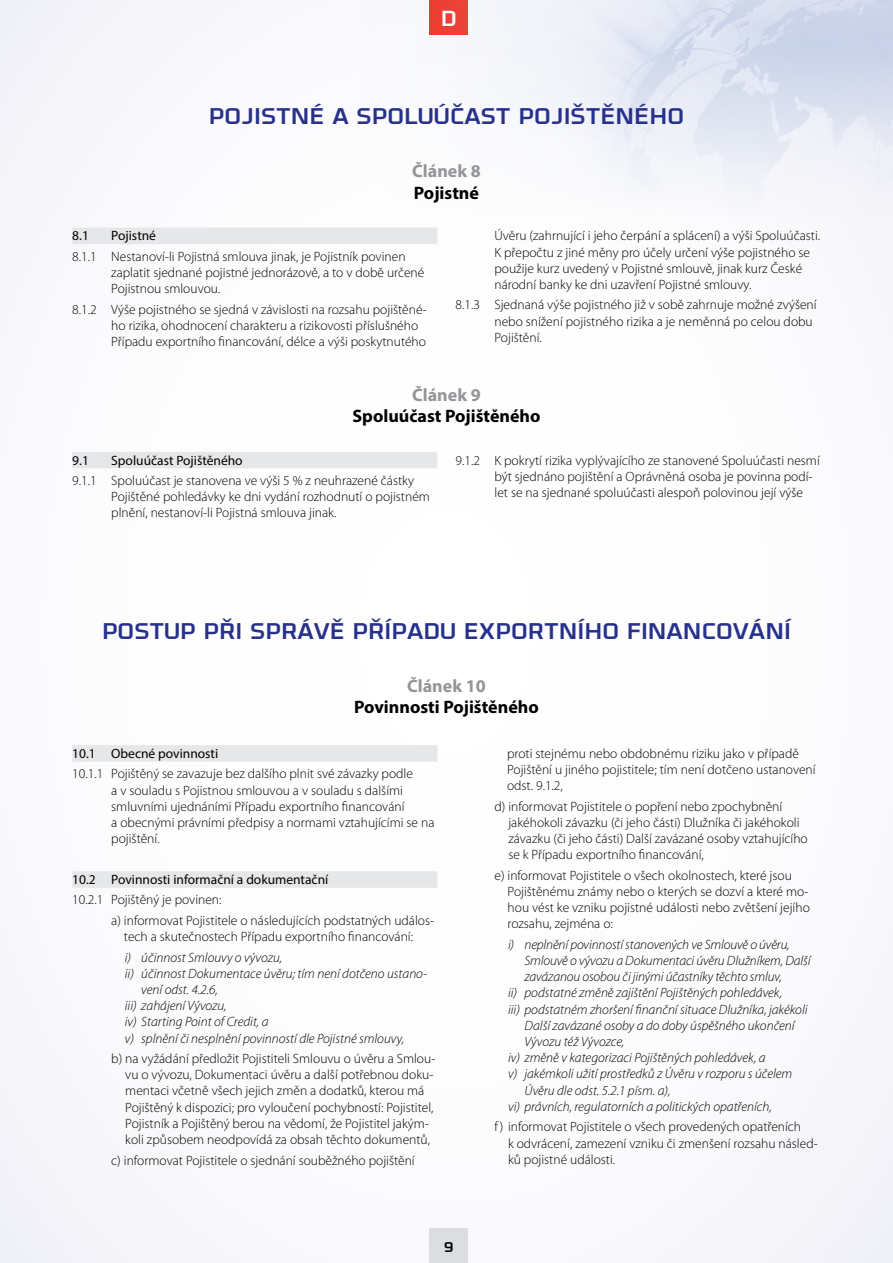
<style>
.page{position:relative;width:893px;height:1263px;background:#fff}
.page>*{position:absolute;margin:0;border:0;box-sizing:border-box;transform-origin:0 0}
.t1{font:500 24px "Olney";color:#27318b}
.t2{font:500 22.95px "Olney";color:#fff}
.t3{font:700 18px "Myriad Pro";color:#000}
.t4{font:700 18px "Myriad Pro";color:#939598}
.t5{font:500 15px "Olney";color:#000}
.t6{font:300 13.5px/16.2px "Myriad Pro";color:#000}
.t7{font:italic 300 13.5px "Myriad Pro";color:#000}
.t8{font:13.5px "Myriad Pro";color:#000}
</style>
<div class="page">
<div style="left:429px;top:1229px;width:39px;height:34px;background:#dcddde"></div>
<img style="left:429px;top:0;width:464px;height:217px">
<div style="left:72px;top:228px;width:365px;height:16px;background:#e6e7e8"></div>
<div style="left:72px;top:745px;width:365px;height:17px;background:#e6e7e8"></div>
<div style="left:72px;top:871px;width:365px;height:17px;background:#e6e7e8"></div>
<div style="left:72px;top:452px;width:365px;height:16px;background:#e6e7e8"></div>
<h2 class="t2" style="left:441px;top:3px;width:17px">D</h2>
<h1 class="t1" style="left:209px;top:100px;width:31px">POJISTN</h1>
<h1 class="t1" style="left:310px;top:100px;width:79px">É A SPOLUÚ</h1>
<h1 class="t1" style="left:450px;top:100px;width:31px">ČAST</h1>
<h1 class="t1" style="left:518px;top:100px;width:31px">POJIŠTĚN</h1>
<h1 class="t1" style="left:634px;top:100px;width:32px">ÉHO</h1>
<h3 class="t4" style="left:412px;top:159px;width:70px">Článek 8</h3>
<h3 class="t3" style="left:414px;top:181px;width:67px">Pojistné</h3>
<p class="t8" style="left:72px;top:227px;width:18px">8.1</p>
<p class="t8" style="left:111px;top:227px;width:46px">Pojistné</p>
<p class="t6" style="left:111px;top:248px;width:315px;text-indent:-39px">8.1.1 Nestanoví-li Pojistná smlouva jinak, je Pojistník povinen zaplatit sjednané pojistné jednorázově, a to v době určené<br>Pojistnou smlouvou.</p>
<p class="t6" style="left:111px;top:301px;width:317px;text-indent:-39px">8.1.2 Výše pojistného se sjedná v závislosti na rozsahu pojištěné&shy;ho rizika, ohodnocení charakteru a rizikovosti příslušného<br>Případu exportního financování, délce a výši poskytnutého</p>
<p class="t6" style="left:494px;top:228px;width:327px">Úvěru (zahrnující i jeho čerpání a splácení) a výši Spoluúčasti.<br>K přepočtu z jiné měny pro účely určení výše pojistného se použije kurz uvedený v Pojistné smlouvě, jinak kurz České národní banky ke dni uzavření Pojistné smlouvy.</p>
<p class="t6" style="left:494px;top:297px;width:324px;text-indent:-39px">8.1.3 Sjednaná výše pojistného již v sobě zahrnuje možné zvýšení nebo snížení pojistného rizika a je neměnná po celou dobu<br>Pojištění.</p>
<h3 class="t4" style="left:412px;top:383px;width:70px">Článek 9</h3>
<h3 class="t3" style="left:352px;top:404px;width:190px">Spoluúčast Pojištěného</h3>
<p class="t8" style="left:72px;top:452px;width:18px">9.1</p>
<p class="t8" style="left:111px;top:452px;width:133px">Spoluúčast Pojištěného</p>
<p class="t6" style="left:111px;top:473px;width:320px;text-indent:-39px">9.1.1 Spoluúčast je stanovena ve výši 5 % z neuhrazené částky<br>Pojištěné pohledávky ke dni vydání rozhodnutí o pojistném plnění, nestanoví-li Pojistná smlouva jinak.</p>
<p class="t6" style="left:494px;top:452px;width:327px;text-indent:-39px">9.1.2 K pokrytí rizika vyplývajícího ze stanovené Spoluúčasti nesmí být sjednáno pojištění a Oprávněná osoba je povinna podí&shy;let se na sjednané spoluúčasti alespoň polovinou její výše</p>
<h1 class="t1" style="left:102px;top:615px;width:32px">POSTUP</h1>
<h1 class="t1" style="left:204px;top:615px;width:13px">PŘI</h1>
<h1 class="t1" style="left:250px;top:615px;width:16px">SPR</h1>
<h1 class="t1" style="left:297px;top:615px;width:71px">ÁVĚ PŘÍPADU</h1>
<h1 class="t1" style="left:464px;top:615px;width:48px">EXPORTNÍHO</h1>
<h1 class="t1" style="left:627px;top:615px;width:30px">FINAN</h1>
<h1 class="t1" style="left:702px;top:615px;width:77px">COVÁNÍ</h1>
<h3 class="t4" style="left:407px;top:674px;width:80px">Článek 10</h3>
<h3 class="t3" style="left:354px;top:695px;width:186px">Povinnosti Pojištěného</h3>
<p class="t8" style="left:72px;top:745px;width:147px">10.1 Obecné povinnosti</p>
<p class="t6" style="left:111px;top:766px;width:325px;text-indent:-39px">10.1.1 Pojištěný se zavazuje bez dalšího plnit své závazky podle<br>a v souladu s Pojistnou smlouvou a v souladu s dalšími smluvními ujednáními Případu exportního financování<br>a obecnými právními předpisy a normami vztahujícími se na pojištění.</p>
<p class="t8" style="left:72px;top:871px;width:258px">10.2 Povinnosti informační a dokumentační</p>
<p class="t6" style="left:111px;top:890px;width:324px;line-height:20.4px;text-indent:-39px">10.2.1 Pojištěný je povinen:<br>a) informovat Pojistitele o následujících podstatných událos-</p>
<p class="t6" style="left:124px;top:929px;width:291px">tech a skutečnostech Případu exportního financování:</p>
<p class="t7" style="left:125px;top:950px;width:159px">i) účinnost Smlouvy o vývozu,</p>
<p class="t7" style="left:125px;top:966px;width:304px">ii) účinnost Dokumentace úvěru; tím není dotčeno ustano-</p>
<p class="t7" style="left:141px;top:982px;width:78px">vení odst. 4.2.6,</p>
<p class="t7" style="left:125px;top:998px;width:103px">iii) zahájení Vývozu,</p>
<p class="t7" style="left:125px;top:1015px;width:145px">iv) Starting Point of Credit, a</p>
<p class="t7" style="left:125px;top:1031px;width:281px">v) splnění či nesplnění povinností dle Pojistné smlouvy,</p>
<p class="t6" style="left:125px;top:1051px;width:312px;text-indent:-14px">b) na vyžádání předložit Pojistiteli Smlouvu o úvěru a Smlou&shy;vu o vývozu, Dokumentaci úvěru a další potřebnou doku&shy;mentaci včetně všech jejich změn a dodatků, kterou má Pojištěný k dispozici; pro vyloučení pochybností: Pojistitel, Pojistník a Pojištěný berou na vědomí, že Pojistitel jakým&shy;koli způsobem neodpovídá za obsah těchto dokumentů,</p>
<p class="t6" style="left:111px;top:1152px;width:305px">c) informovat Pojistitele o sjednání souběžného pojištění</p>
<p class="t5" style="left:444px;top:1237px;width:11px">9</p>
<p class="t6" style="left:507px;top:745px;width:310px">proti stejnému nebo obdobnému riziku jako v případě<br>Pojištění u jiného pojistitele; tím není dotčeno ustanovení odst. 9.1.2,</p>
<p class="t6" style="left:508px;top:798px;width:301px;text-indent:-14px">d) informovat Pojistitele o popření nebo zpochybnění jakéhokoli závazku (či jeho části) Dlužníka či jakéhokoli závazku (či jeho části) Další zavázané osoby vztahujícího se k Případu exportního financování,</p>
<p class="t6" style="left:508px;top:867px;width:304px;text-indent:-13px">e) informovat Pojistitele o všech okolnostech, které jsou Pojištěnému známy nebo o kterých se dozví a které mo&shy;hou vést ke vzniku pojistné události nebo zvětšení jejího rozsahu, zejména o:</p>
<p class="t7" style="left:508px;top:937px;width:283px">i) neplnění povinností stanovených ve Smlouvě o úvěru,</p>
<p class="t7" style="left:524px;top:953px;width:287px">Smlouvě o vývozu a Dokumentaci úvěru Dlužníkem, Další</p>
<p class="t7" style="left:524px;top:969px;width:259px">zavázanou osobou či jinými účastníky těchto smluv,</p>
<p class="t7" style="left:508px;top:986px;width:276px">ii) podstatné změně zajištění Pojištěných pohledávek,</p>
<p class="t7" style="left:508px;top:1002px;width:301px">iii) podstatném zhoršení finanční situace Dlužníka, jakékoli</p>
<p class="t7" style="left:524px;top:1018px;width:272px">Další zavázané osoby a do doby úspěšného ukončení</p>
<p class="t7" style="left:524px;top:1034px;width:101px">Vývozu též Vývozce,</p>
<p class="t7" style="left:508px;top:1050px;width:259px">iv) změně v kategorizaci Pojištěných pohledávek, a</p>
<p class="t7" style="left:508px;top:1067px;width:286px">v) jakémkoli užití prostředků z Úvěru v rozporu s účelem</p>
<p class="t7" style="left:524px;top:1083px;width:148px">Úvěru dle odst. 5.2.1 písm. a),</p>
<p class="t7" style="left:508px;top:1099px;width:265px">vi) právních, regulatorních a politických opatřeních,</p>
<p class="t6" style="left:508px;top:1119px;width:311px;text-indent:-14px">f ) informovat Pojistitele o všech provedených opatřeních<br>k odvrácení, zamezení vzniku či zmenšení rozsahu násled&shy;ků pojistné události.</p>
</div>
